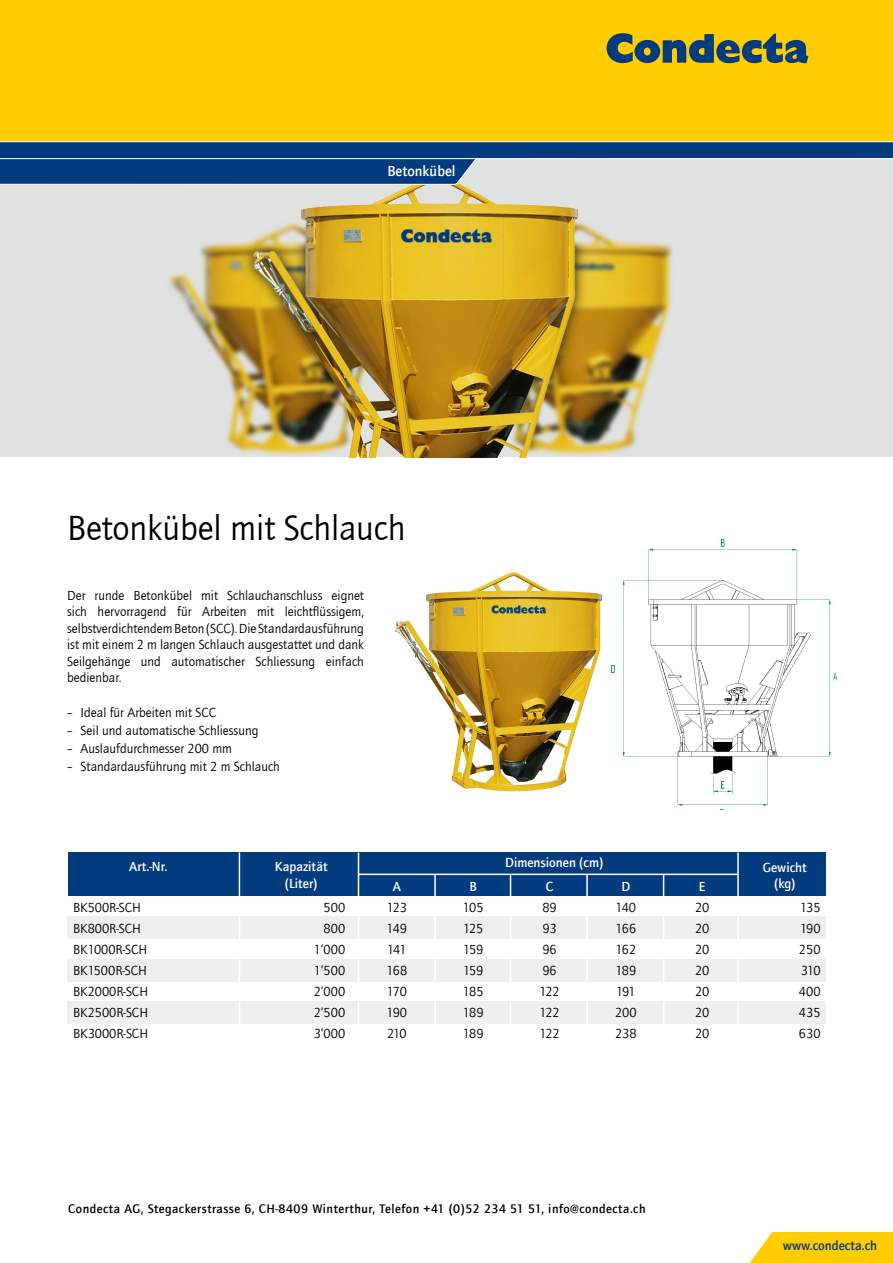
<style>
.page{position:relative;width:893px;height:1263px;background:#fff}
.page>*{position:absolute;margin:0;border:0;box-sizing:border-box;transform-origin:0 0}
.t1{font:36px "Quay Sans ITC Com";letter-spacing:-.005em;color:#000}
.t2{font:500 15px "Quay Sans ITC Com";color:#fff}
.t3{font:13.5px/21px "Quay Sans ITC Com";color:#000;text-align:justify}
.t4{font:500 13.5px/16.5px "Quay Sans ITC Com";color:#fff;text-align:center}
.t5{font:500 13.5px "Quay Sans ITC Com";color:#023b7e}
.t6{font:500 12.75px "Quay Sans ITC Com";letter-spacing:.04em;color:#000}
</style>
<div class="page">
<div style="left:67px;top:917px;width:759px;height:22px;background:#eef0ef"></div>
<div style="left:67px;top:959px;width:759px;height:22px;background:#eef0ef"></div>
<div style="left:67px;top:1002px;width:759px;height:22px;background:#eef0ef"></div>
<div style="left:68px;top:852px;width:758px;height:44px;background:#023b7e"></div>
<svg style="left:750px;top:1232px;width:143px;height:31px;background:#ffcf13"></svg>
<img style="left:0;top:185px;width:893px;height:272px">
<div style="left:0;top:0;width:893px;height:142px;background:#fc0"></div>
<hr style="left:0;top:141px;width:893px;height:1px;background:#fff">
<svg style="left:0;top:142px;width:893px;height:43px;background:#4c73a0"></svg>
<svg style="left:607px;top:33px;width:201px;height:30px"></svg>
<hr style="left:737px;top:852px;width:2px;height:191px;background:#fff">
<hr style="left:358px;top:873px;width:380px;height:2px;background:#fff">
<hr style="left:663px;top:874px;width:1px;height:159px;background:#fff">
<hr style="left:586px;top:874px;width:2px;height:159px;background:#fff">
<hr style="left:510px;top:874px;width:1px;height:159px;background:#fff">
<hr style="left:434px;top:874px;width:2px;height:159px;background:#fff">
<hr style="left:358px;top:852px;width:1px;height:191px;background:#fff">
<hr style="left:239px;top:852px;width:1px;height:191px;background:#fff">
<img style="left:610px;top:538px;width:228px;height:271px">
<img style="left:394px;top:572px;width:208px;height:220px">
<p class="t2" style="left:387px;top:162px;width:70px">Betonkübel</p>
<h1 class="t1" style="left:67px;top:506px;width:340px">Betonkübel mit Schlauch</h1>
<p class="t3" style="left:67px;top:587px;width:298px;line-height:16.5px">Der runde Betonkübel mit Schlauchanschluss eignet sich hervorragend für Arbeiten mit leichtflüssigem, selbstverdichtendem Beton (SCC). Die Standardausführung ist mit einem 2 m langen Schlauch ausgestattet und dank Seilgehänge und automatischer Schliessung einfach bedienbar.</p>
<p class="t3" style="left:67px;top:702px;width:151px">– Ideal für Arbeiten mit SCC</p>
<p class="t3" style="left:67px;top:720px;width:193px">– Seil und automatische Schliessung</p>
<p class="t3" style="left:67px;top:738px;width:166px">– Auslaufdurchmesser 200 mm</p>
<p class="t3" style="left:67px;top:756px;width:214px">– Standardausführung mit 2 m Schlauch</p>
<p class="t4" style="left:129px;top:858px;width:39px">Art.-Nr.</p>
<p class="t3" style="left:73px;top:897px;width:77px;text-align:left">BK500R-SCH<br>BK800R-SCH<br>BK1000R-SCH<br>BK1500R-SCH<br>BK2000R-SCH<br>BK2500R-SCH<br>BK3000R-SCH</p>
<p class="t4" style="left:275px;top:858px;width:54px">Kapazität (Liter)</p>
<p class="t3" style="left:314px;top:897px;width:33px;text-align:right">500<br>800<br>1‘000<br>1‘500<br>2‘000<br>2‘500<br>3‘000</p>
<p class="t4" style="left:393px;top:877px;width:10px">A</p>
<p class="t3" style="left:387px;top:896px;width:22px">123<br>149<br>141<br>168<br>170<br>190<br>210</p>
<p class="t4" style="left:469px;top:878px;width:9px">B</p>
<p class="t3" style="left:463px;top:896px;width:22px">105<br>125<br>159<br>159<br>185<br>189<br>189</p>
<p class="t4" style="left:505px;top:854px;width:100px">Dimensionen (cm)</p>
<p class="t4" style="left:546px;top:878px;width:9px">C</p>
<p class="t3" style="left:539px;top:896px;width:22px;text-align:left">89<br>93<br>96<br>96<br>122<br>122<br>122</p>
<p class="t4" style="left:621px;top:878px;width:10px">D</p>
<p class="t3" style="left:615px;top:897px;width:23px">140<br>166<br>162<br>189<br>191<br>200<br>238</p>
<p class="t4" style="left:699px;top:878px;width:8px">E</p>
<p class="t3" style="left:695px;top:897px;width:16px">20<br>20<br>20<br>20<br>20<br>20<br>20</p>
<p class="t4" style="left:763px;top:859px;width:45px">Gewicht (kg)</p>
<p class="t3" style="left:799px;top:897px;width:23px">135<br>190<br>250<br>310<br>400<br>435<br>630</p>
<p class="t6" style="left:68px;top:1200px;width:579px">Condecta AG, Stegackerstrasse 6, CH-8409 Winterthur, Telefon +41 (0)52 234 51 51, info@condecta.ch</p>
<p class="t5" style="left:783px;top:1237px;width:96px">www.condecta.ch</p>
</div>
